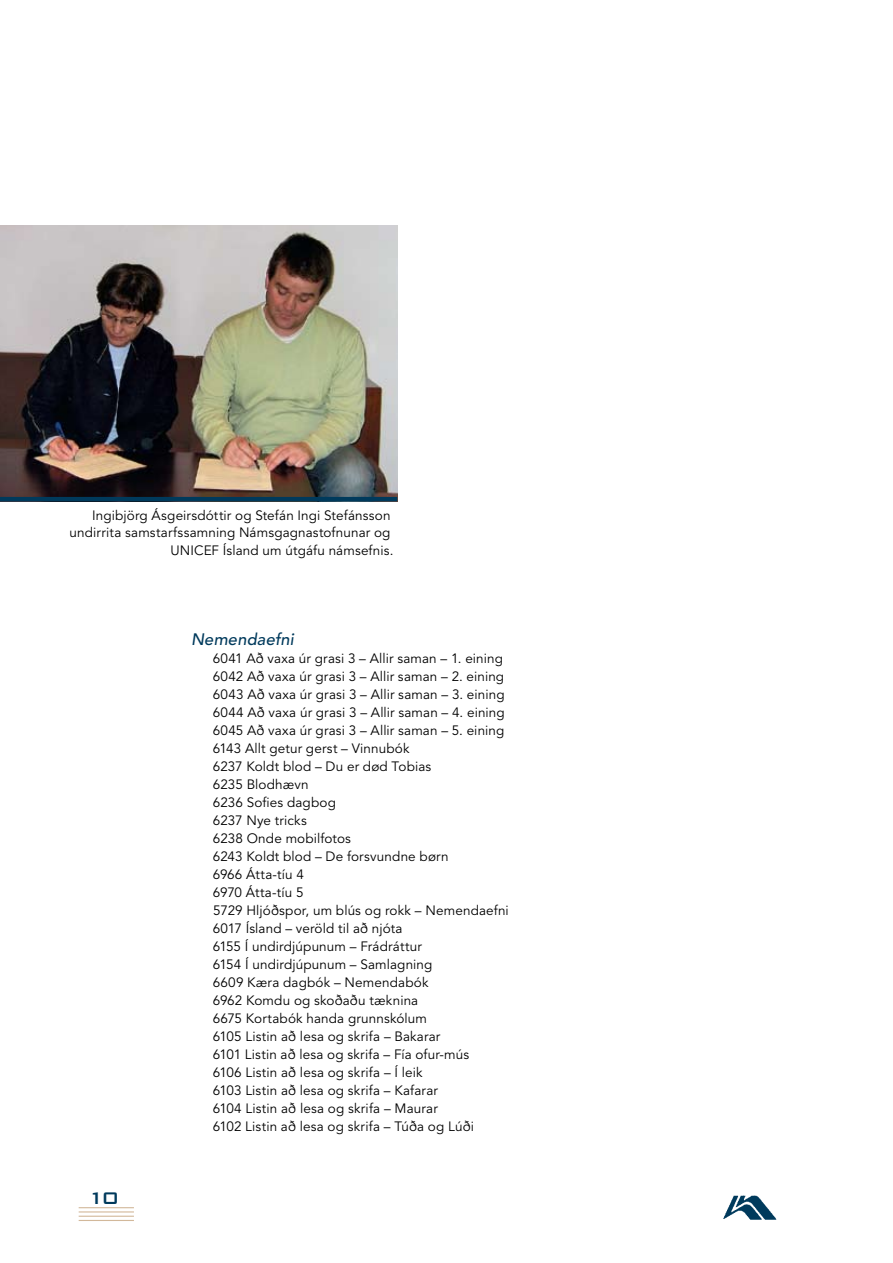
<style>
.page{position:relative;width:893px;height:1263px;background:#fff}
.page>*{position:absolute;margin:0;border:0;box-sizing:border-box;transform-origin:0 0}
.t1{font:22.5px "Bank Gothic Medium BT";color:#003a5c}
.t2{font:italic 500 16.5px "Avenir";letter-spacing:.01em;color:#003a5c}
.t3{font:13.5px/18px "Avenir";letter-spacing:.01em;color:#000}
</style>
<div class="page">
<hr style="left:79px;top:1207px;width:55px;height:1px;background:#d2b89a">
<hr style="left:79px;top:1211px;width:55px;height:1px;background:#d2b89a">
<hr style="left:79px;top:1216px;width:55px;height:1px;background:#d2b89a">
<hr style="left:79px;top:1220px;width:55px;height:1px;background:#d2b89a">
<img style="left:723px;top:1195px;width:54px;height:25px">
<img style="left:0;top:225px;width:398px;height:276px">
<hr style="left:0;top:497px;width:397px;height:4px;background:#003a5c">
<p class="t3" style="left:70px;top:507px;width:325px;line-height:17.2px;text-align:right">Ingibjörg Ásgeirsdóttir og Stefán Ingi Stefánsson undirrita samstarfssamning Námsgagnastofnunar og<br>UNICEF Ísland um útgáfu námsefnis.</p>
<h1 class="t1" style="left:87px;top:1185px;width:33px">10</h1>
<p class="t2" style="left:191px;top:630px;width:104px">Nemendaefni</p>
<p class="t3" style="left:213px;top:650px;width:297px">6041 Að vaxa úr grasi 3 – Allir saman – 1. eining 6042 Að vaxa úr grasi 3 – Allir saman – 2. eining 6043 Að vaxa úr grasi 3 – Allir saman – 3. eining 6044 Að vaxa úr grasi 3 – Allir saman – 4. eining 6045 Að vaxa úr grasi 3 – Allir saman – 5. eining 6143 Allt getur gerst – Vinnubók<br>6237 Koldt blod – Du er død Tobias<br>6235 Blodhævn<br>6236 Sofies dagbog<br>6237 Nye tricks<br>6238 Onde mobilfotos<br>6243 Koldt blod – De forsvundne børn<br>6966 Átta-tíu 4<br>6970 Átta-tíu 5<br>5729 Hljóðspor, um blús og rokk – Nemendaefni 6017 Ísland – veröld til að njóta<br>6155 Í undirdjúpunum – Frádráttur<br>6154 Í undirdjúpunum – Samlagning<br>6609 Kæra dagbók – Nemendabók<br>6962 Komdu og skoðaðu tæknina<br>6675 Kortabók handa grunnskólum<br>6105 Listin að lesa og skrifa – Bakarar<br>6101 Listin að lesa og skrifa – Fía ofur-mús<br>6106 Listin að lesa og skrifa – Í leik<br>6103 Listin að lesa og skrifa – Kafarar<br>6104 Listin að lesa og skrifa – Maurar<br>6102 Listin að lesa og skrifa – Túða og Lúði</p>
</div>
